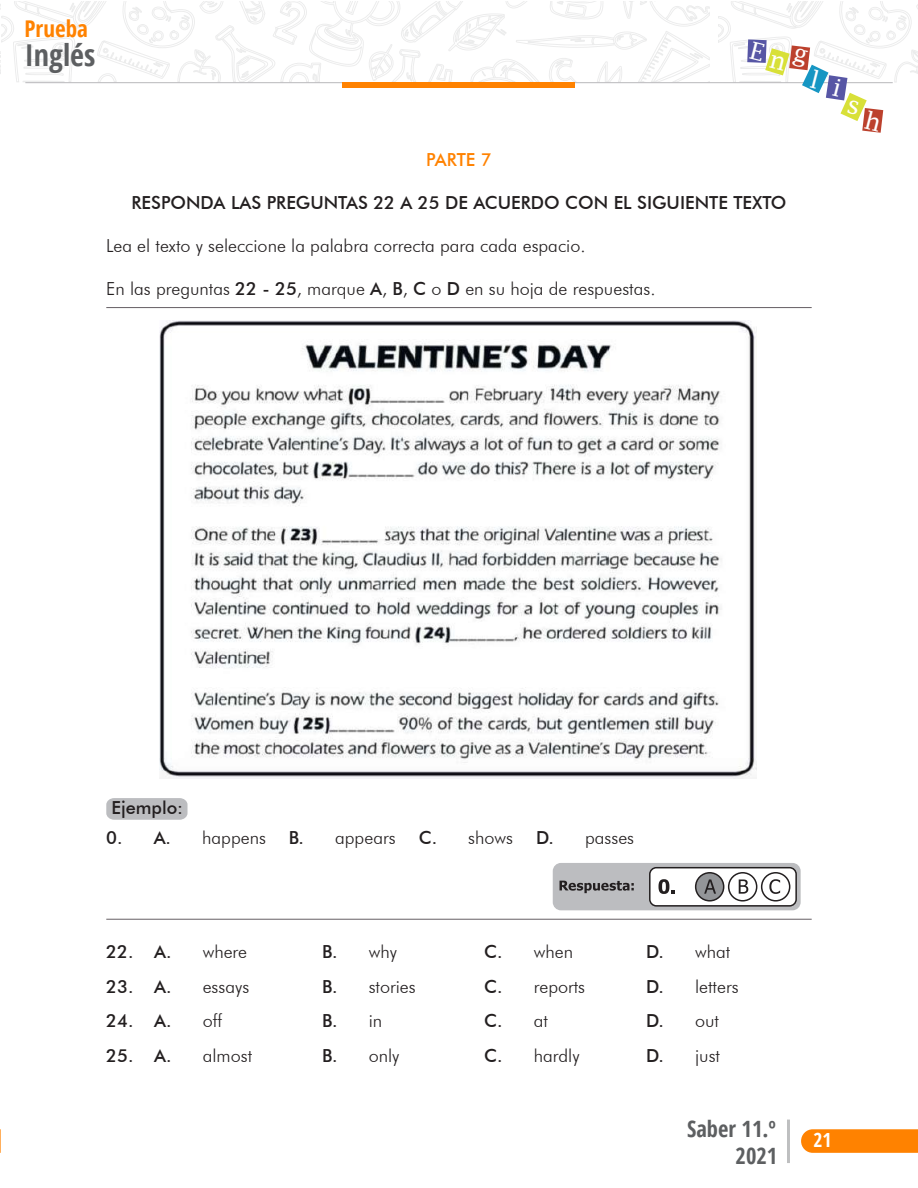
<style>
.page{position:relative;width:918px;height:1188px;background:#fff}
.page>*{position:absolute;margin:0;border:0;box-sizing:border-box;transform-origin:0 0}
.t1{font:700 condensed 30.15px "Open Sans";color:#5d5f61}
.t2{font:700 condensed 23.1px "Open Sans";color:#ff8200}
.t3{font:700 condensed 22.5px/27px "Open Sans";color:#5d5f61;text-align:right}
.t4{font:700 condensed 19.5px "Open Sans";color:#fff}
.t5{font:300 18px "Futura BT";color:#231f20}
.t6{font:500 18px "Futura BT";color:#231f20}
.t7{font:500 18px "Futura BT";color:#ff8200}
.s1{font-weight:500}
.s2{font-weight:300}
</style>
<div class="page">
<svg style="left:801px;top:1129px;width:117px;height:24px;background:#ff870a"></svg>
<hr style="left:25px;top:82px;width:868px;height:1px;background:#b9b8bb">
<div style="left:343px;top:83px;width:232px;height:5px;background:#ff8200"></div>
<hr style="left:787px;top:1120px;width:3px;height:43px;background:#5d5f61">
<svg style="left:0;top:1129px;width:1px;height:24px"></svg>
<svg style="left:0;top:1px;width:710px;height:81px"></svg>
<svg style="left:106px;top:798px;width:82px;height:22px;background:#bfc0c3"></svg>
<div style="left:553px;top:863px;width:248px;height:47px;background:#bcbdc0;border-radius:8px"></div>
<svg style="left:560px;top:881px;width:74px;height:12px"></svg>
<div style="left:650px;top:868px;width:146px;height:38px;background:#fff;border-radius:7px"></div>
<div style="left:649px;top:867px;width:148px;height:40px;border:2px solid #231f20;border-radius:7px"></div>
<div style="left:696px;top:873px;width:28px;height:28px;background:#939598;border-radius:50%"></div>
<div style="left:695px;top:872px;width:29px;height:30px;border:2px solid #231f20;border-radius:50%"></div>
<div style="left:728px;top:872px;width:29px;height:30px;border:2px solid #231f20;border-radius:50%"></div>
<div style="left:761px;top:872px;width:29px;height:30px;border:2px solid #231f20;border-radius:50%"></div>
<svg style="left:659px;top:879px;width:16px;height:15px"></svg>
<svg style="left:704px;top:879px;width:12px;height:15px"></svg>
<svg style="left:739px;top:879px;width:9px;height:15px"></svg>
<svg style="left:769px;top:879px;width:11px;height:15px"></svg>
<hr style="left:106px;top:919px;width:706px;height:1px;background:#655f64">
<hr style="left:106px;top:307px;width:706px;height:1px;background:#655f64">
<img style="left:159px;top:320px;width:598px;height:459px">
<svg style="left:718px;top:1px;width:200px;height:132px"></svg>
<p class="t2" style="left:25px;top:12px;width:65px">Prueba</p>
<h1 class="t1" style="left:25px;top:34px;width:72px">Inglés</h1>
<p class="t7" style="left:426px;top:148px;width:67px">PARTE 7</p>
<p class="t6" style="left:131px;top:192px;width:657px">RESPONDA LAS PREGUNTAS 22 A 25 DE ACUERDO CON EL SIGUIENTE TEXTO</p>
<p class="t5" style="left:106px;top:235px;width:481px">Lea el texto y seleccione la palabra correcta para cada espacio.</p>
<p class="t5" style="left:106px;top:278px;width:551px">En las preguntas <span class="s1">22 - 25</span>, marque <span class="s1">A</span>, <span class="s1">B</span>, <span class="s1">C</span> o <span class="s1">D</span> en su hoja de respuestas.</p>
<p class="t6" style="left:111px;top:796px;width:73px">Ejemplo:</p>
<p class="t6" style="left:106px;top:826px;width:66px">0. A.</p>
<p class="t5" style="left:202px;top:826px;width:65px">happens</p>
<p class="t5" style="left:289px;top:826px;width:108px"><span class="s1">B.</span> appears</p>
<p class="t5" style="left:419px;top:826px;width:96px"><span class="s1">C.</span> shows</p>
<p class="t5" style="left:536px;top:826px;width:99px"><span class="s1">D.</span> passes</p>
<p class="t6" style="left:106px;top:941px;width:67px">22. A.</p>
<p class="t5" style="left:203px;top:941px;width:46px">where</p>
<p class="t5" style="left:322px;top:941px;width:76px"><span class="s1">B.</span> why</p>
<p class="t5" style="left:484px;top:941px;width:90px"><span class="s1">C.</span> when</p>
<p class="t5" style="left:646px;top:941px;width:86px"><span class="s1">D.</span> what</p>
<p class="t6" style="left:106px;top:975px;width:67px">23. A.</p>
<p class="t5" style="left:203px;top:975px;width:48px">essays</p>
<p class="t5" style="left:322px;top:975px;width:95px"><span class="s1">B.</span> stories</p>
<p class="t5" style="left:484px;top:975px;width:102px"><span class="s1">C.</span> reports</p>
<p class="t5" style="left:646px;top:975px;width:94px"><span class="s1">D.</span> letters</p>
<p class="t6" style="left:106px;top:1010px;width:67px">24. A.</p>
<p class="t5" style="left:203px;top:1010px;width:21px">off</p>
<p class="t6" style="left:322px;top:1010px;width:61px">B. <span class="s2">in</span></p>
<p class="t6" style="left:484px;top:1010px;width:65px">C. <span class="s2">at</span></p>
<p class="t5" style="left:646px;top:1010px;width:74px"><span class="s1">D.</span> out</p>
<p class="t6" style="left:106px;top:1044px;width:67px">25. A.</p>
<p class="t5" style="left:203px;top:1044px;width:51px">almost</p>
<p class="t5" style="left:322px;top:1044px;width:79px"><span class="s1">B.</span> only</p>
<p class="t5" style="left:484px;top:1044px;width:97px"><span class="s1">C.</span> hardly</p>
<p class="t5" style="left:646px;top:1044px;width:75px"><span class="s1">D.</span> just</p>
<p class="t3" style="left:687px;top:1115px;width:92px">Saber 11.º<br>2021</p>
<p class="t4" style="left:813px;top:1127px;width:20px">21</p>
</div>
